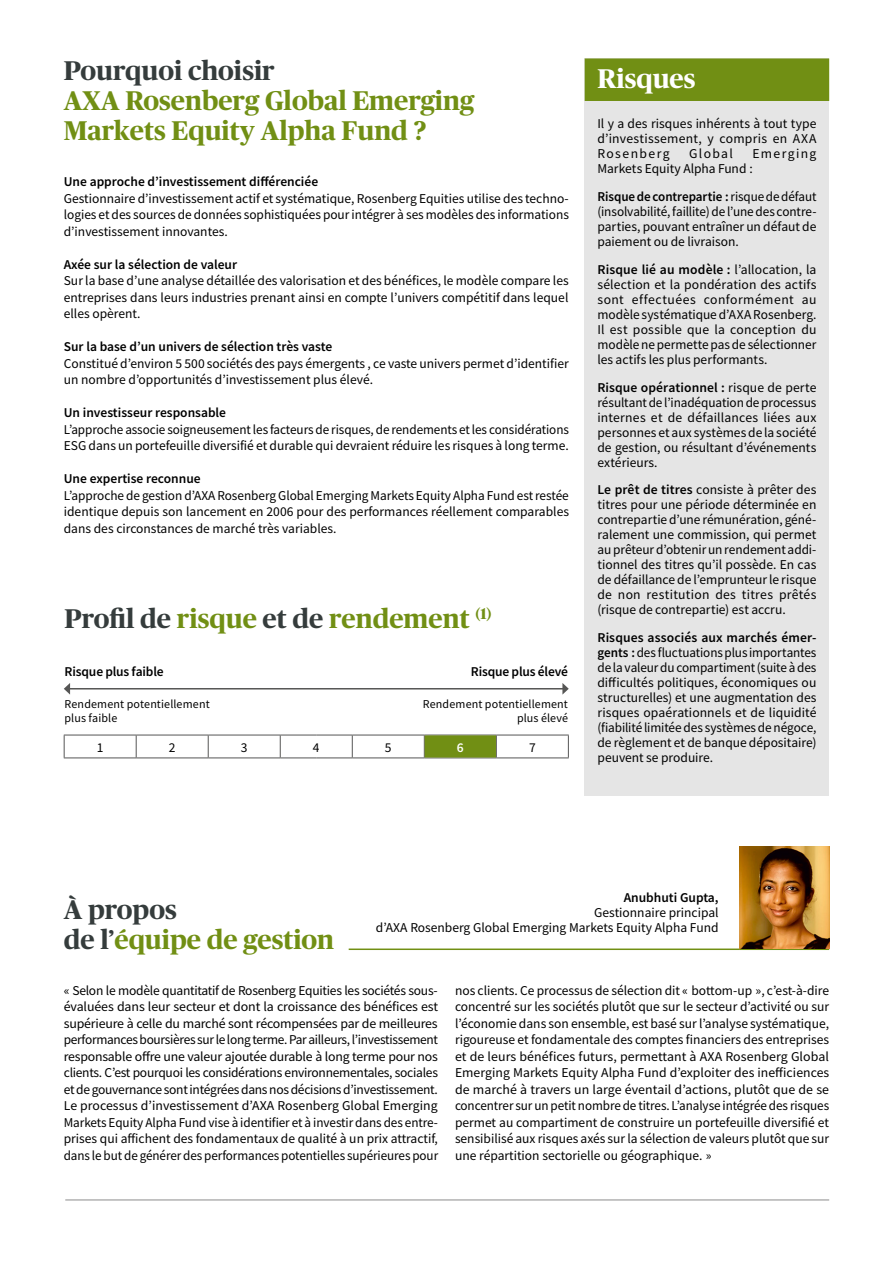
<style>
.page{position:relative;width:893px;height:1263px;background:#fff}
.page>*{position:absolute;margin:0;border:0;box-sizing:border-box;transform-origin:0 0}
.Inside_-_Title{font:700 27px/30px "Publico Headline";color:#718f14}
.risc_box_title{font:700 27px "Publico Headline";color:#fff}
.Inside_-_Text{font:13.5px/16.5px "Source Sans Pro";color:#000;text-align:justify}
.risc_box_body{font:13.5px/15px "Source Sans Pro";color:#000;text-align:justify}
.Inside_-_Text-2{font:600 13.5px "Source Sans Pro";color:#000}
.Inside_-_Team_Manage{font:13.5px/15px "Source Sans Pro";color:#000;text-align:right}
.Inside_-_Name{font:600 13.5px "Source Sans Pro";color:#000}
.risc_level{font:600 13.5px "Source Sans Pro";color:#fff}
.t1{font:12px/14.4px "Source Sans Pro";letter-spacing:.01em;color:#000}
.s1{color:#353c3c}
.s2{font-weight:600}
</style>
<div class="page">
<hr style="left:65px;top:1199px;width:764px;height:1px;background:#8b8b8b">
<hr style="left:64px;top:735px;width:72px;height:1px;background:#565655">
<svg style="left:64px;top:735px;width:1px;height:22px"></svg>
<hr style="left:136px;top:735px;width:72px;height:1px;background:#565655">
<svg style="left:136px;top:735px;width:1px;height:22px"></svg>
<hr style="left:208px;top:735px;width:72px;height:1px;background:#565655">
<svg style="left:208px;top:735px;width:1px;height:22px"></svg>
<hr style="left:280px;top:735px;width:36px;height:1px;background:#565655">
<svg style="left:280px;top:735px;width:1px;height:22px"></svg>
<hr style="left:316px;top:735px;width:36px;height:1px;background:#565655">
<hr style="left:352px;top:735px;width:72px;height:1px;background:#565655">
<svg style="left:352px;top:735px;width:1px;height:22px"></svg>
<svg style="left:424px;top:735px;width:1px;height:22px"></svg>
<hr style="left:496px;top:735px;width:73px;height:1px;background:#565655">
<svg style="left:496px;top:735px;width:1px;height:22px"></svg>
<svg style="left:568px;top:735px;width:1px;height:22px"></svg>
<hr style="left:64px;top:757px;width:72px;height:1px;background:#565655">
<hr style="left:136px;top:757px;width:72px;height:1px;background:#565655">
<hr style="left:208px;top:757px;width:72px;height:1px;background:#565655">
<hr style="left:280px;top:757px;width:36px;height:1px;background:#565655">
<hr style="left:316px;top:757px;width:36px;height:1px;background:#565655">
<hr style="left:352px;top:757px;width:72px;height:1px;background:#565655">
<hr style="left:424px;top:757px;width:72px;height:1px;background:#565655">
<hr style="left:496px;top:757px;width:73px;height:1px;background:#565655">
<hr style="left:69px;top:688px;width:494px;height:1px;background:#565655">
<svg style="left:64px;top:683px;width:6px;height:12px"></svg>
<svg style="left:562px;top:683px;width:7px;height:12px"></svg>
<div style="left:425px;top:735px;width:71px;height:22px;background:#718f14"></div>
<div style="left:585px;top:58px;width:244px;height:738px;background:#e5e5e5"></div>
<div style="left:585px;top:58px;width:244px;height:43px;background:#718f14"></div>
<hr style="left:349px;top:948px;width:391px;height:2px;background:#718f14">
<hr style="left:740px;top:948px;width:89px;height:2px;background:#718f14">
<img style="left:740px;top:846px;width:89px;height:102px">
<p class="Inside_-_Title" style="left:64px;top:54px;width:412px"><span class="s1">Pourquoi choisir<br></span>AXA Rosenberg Global Emerging<br>Markets Equity Alpha Fund ?</p>
<p class="Inside_-_Text-2" style="left:64px;top:173px;width:256px">Une approche d’investissement différenciée</p>
<p class="Inside_-_Text" style="left:64px;top:190px;width:507px">Gestionnaire d’investissement actif et systématique, Rosenberg Equities utilise des techno&shy;logies et des sources de données sophistiquées pour intégrer à ses modèles des informations d’investissement innovantes.</p>
<p class="Inside_-_Text-2" style="left:64px;top:255px;width:175px">Axée sur la sélection de valeur</p>
<p class="Inside_-_Text" style="left:64px;top:272px;width:506px">Sur la base d’une analyse détaillée des valorisation et des bénéfices, le modèle compare les entreprises dans leurs industries prenant ainsi en compte l’univers compétitif dans lequel elles opèrent.</p>
<p class="Inside_-_Text-2" style="left:64px;top:338px;width:270px">Sur la base d’un univers de sélection très vaste</p>
<p class="Inside_-_Text" style="left:64px;top:355px;width:506px">Constitué d’environ 5 500 sociétés des pays émergents , ce vaste univers permet d’identifier un nombre d’opportunités d’investissement plus élevé.</p>
<p class="Inside_-_Text-2" style="left:64px;top:404px;width:164px">Un investisseur responsable</p>
<p class="Inside_-_Text" style="left:64px;top:421px;width:507px">L’approche associe soigneusement les facteurs de risques, de rendements et les considérations<br>ESG dans un portefeuille diversifié et durable qui devraient réduire les risques à long terme.</p>
<p class="Inside_-_Text-2" style="left:64px;top:470px;width:138px">Une expertise reconnue</p>
<p class="Inside_-_Text" style="left:64px;top:487px;width:507px">L’approche de gestion d’AXA Rosenberg Global Emerging Markets Equity Alpha Fund est restée identique depuis son lancement en 2006 pour des performances réellement comparables dans des circonstances de marché très variables.</p>
<p class="Inside_-_Title" style="left:65px;top:602px;width:429px"><span class="s1">Profil de</span> risque <span class="s1">et de</span> rendement <sup>(1)</sup></p>
<p class="Inside_-_Text-2" style="left:65px;top:663px;width:101px">Risque plus faible</p>
<p class="Inside_-_Text-2" style="left:471px;top:663px;width:99px">Risque plus élevé</p>
<p class="t1" style="left:65px;top:696px;width:147px">Rendement potentiellement plus faible</p>
<p class="t1" style="left:423px;top:696px;width:147px;text-align:right">Rendement potentiellement plus élevé</p>
<p class="Inside_-_Text" style="left:97px;top:739px;width:8px">1</p>
<p class="Inside_-_Text" style="left:169px;top:739px;width:8px">2</p>
<p class="Inside_-_Text" style="left:241px;top:739px;width:8px">3</p>
<p class="Inside_-_Text" style="left:313px;top:739px;width:8px">4</p>
<p class="Inside_-_Text" style="left:385px;top:739px;width:8px">5</p>
<p class="risc_level" style="left:457px;top:738px;width:8px">6</p>
<p class="Inside_-_Text" style="left:529px;top:739px;width:8px">7</p>
<p class="risc_box_title" style="left:597px;top:59px;width:100px">Risques</p>
<p class="risc_box_body" style="left:597px;top:116px;width:221px">Il y a des risques inhérents à tout type d’investissement, y compris en AXA Rosenberg</p>
<p class="risc_box_body" style="left:689px;top:146px;width:45px">Global</p>
<p class="risc_box_body" style="left:597px;top:146px;width:220px;text-indent:155px">Emerging<br>Markets Equity Alpha Fund :</p>
<p class="risc_box_body" style="left:597px;top:189px;width:221px"><span class="s2">Risque de contrepartie :</span> risque de défaut (insolvabilité, faillite) de l’une des contre&shy;parties, pouvant entraîner un défaut de paiement ou de livraison.</p>
<p class="risc_box_body" style="left:597px;top:262px;width:221px"><span class="s2">Risque lié au modèle :</span> l’allocation, la sélection et la pondération des actifs sont effectuées conformément au modèle systématique d’AXA Rosenberg.<br>Il est possible que la conception du modèle ne permette pas de sélectionner les actifs les plus performants.</p>
<p class="risc_box_body" style="left:597px;top:380px;width:221px"><span class="s2">Risque opérationnel :</span> risque de perte résultant de l’inadéquation de processus internes et de défaillances liées aux personnes et aux systèmes de la société de gestion, ou résultant d’événements extérieurs.</p>
<p class="risc_box_body" style="left:597px;top:482px;width:221px"><span class="s2">Le prêt de titres</span> consiste à prêter des titres pour une période déterminée en contrepartie d’une rémunération, géné&shy;ralement une commission, qui permet au prêteur d’obtenir un rendement addi&shy;tionnel des titres qu’il possède. En cas de défaillance de l’emprunteur le risque de non restitution des titres prêtés (risque de contrepartie) est accru.</p>
<p class="risc_box_body" style="left:597px;top:630px;width:221px"><span class="s2">Risques associés aux marchés émer&shy;gents :</span> des fluctuations plus importantes de la valeur du compartiment (suite à des difficultés politiques, économiques ou structurelles) et une augmentation des risques opaérationnels et de liquidité (fiabilité limitée des systèmes de négoce, de règlement et de banque dépositaire) peuvent se produire.</p>
<p class="Inside_-_Title" style="left:64px;top:892px;width:272px"><span class="s1">À propos<br>de l’</span>équipe de gestion</p>
<p class="Inside_-_Name" style="left:624px;top:889px;width:96px">Anubhuti Gupta,</p>
<p class="Inside_-_Team_Manage" style="left:376px;top:905px;width:344px">Gestionnaire principal<br>d’AXA Rosenberg Global Emerging Markets Equity Alpha Fund</p>
<p class="Inside_-_Text" style="left:64px;top:982px;width:376px">« Selon le modèle quantitatif de Rosenberg Equities les sociétés sous&shy;évaluées dans leur secteur et dont la croissance des bénéfices est supérieure à celle du marché sont récompensées par de meilleures performances boursières sur le long terme. Par ailleurs, l’investissement responsable offre une valeur ajoutée durable à long terme pour nos clients. C’est pourquoi les considérations environnementales, sociales et de gouvernance sont intégrées dans nos décisions d’investissement.</p>
<p class="Inside_-_Text" style="left:64px;top:1097px;width:376px">Le processus d’investissement d’AXA Rosenberg Global Emerging Markets Equity Alpha Fund vise à identifier et à investir dans des entre&shy;prises qui affichent des fondamentaux de qualité à un prix attractif, dans le but de générer des performances potentielles supérieures pour</p>
<p class="Inside_-_Text" style="left:455px;top:982px;width:376px">nos clients. Ce processus de sélection dit « bottom-up », c’est-à-dire concentré sur les sociétés plutôt que sur le secteur d’activité ou sur l’économie dans son ensemble, est basé sur l’analyse systématique, rigoureuse et fondamentale des comptes financiers des entreprises et de leurs bénéfices futurs, permettant à AXA Rosenberg Global Emerging Markets Equity Alpha Fund d’exploiter des inefficiences de marché à travers un large éventail d’actions, plutôt que de se concentrer sur un petit nombre de titres. L’analyse intégrée des risques permet au compartiment de construire un portefeuille diversifié et sensibilisé aux risques axés sur la sélection de valeurs plutôt que sur une répartition sectorielle ou géographique. »</p>
</div>
